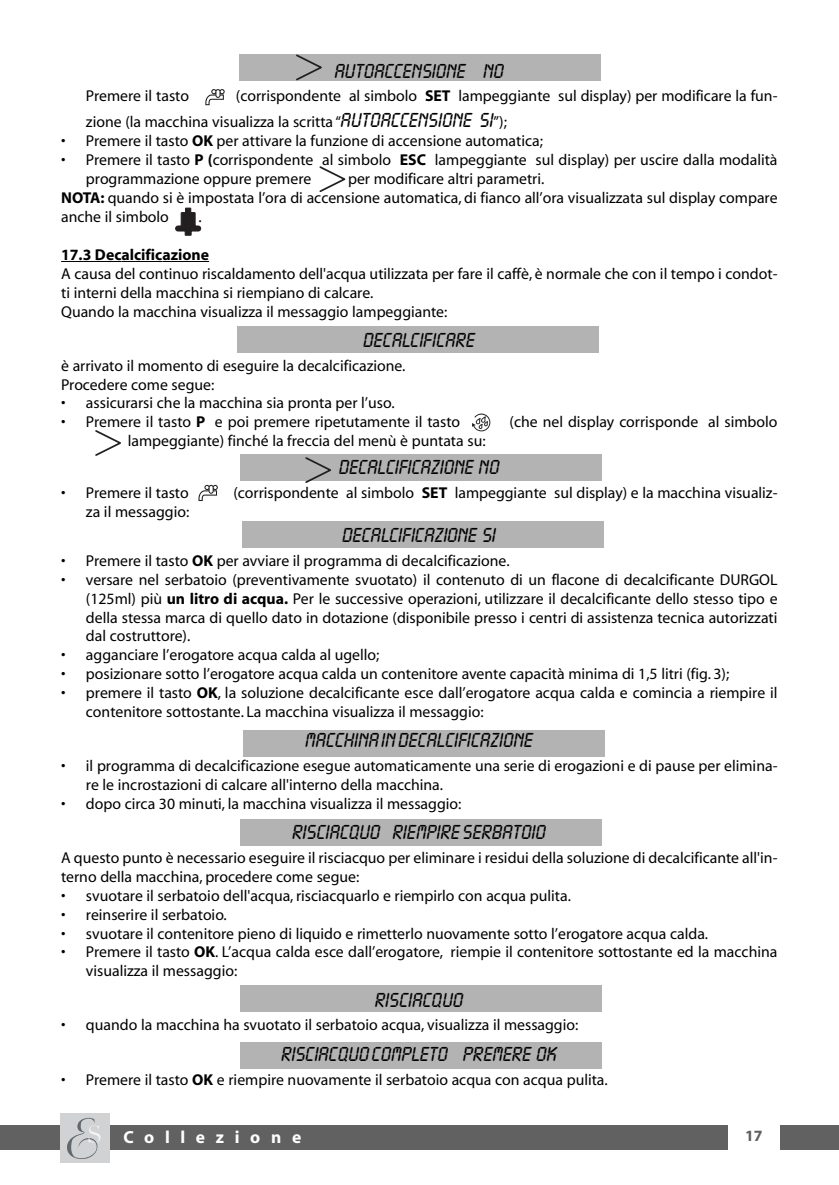
<style>
.page{position:relative;width:839px;height:1185px;background:#fff}
.page>*{position:absolute;margin:0;border:0;box-sizing:border-box;transform-origin:0 0}
.t1{font:21px "Lcd Plain";color:#000}
.t2{font:700 17.5px "Myriad";letter-spacing:.61em;color:#fff}
.t3{font:15.75px/18.9px "Myriad";color:#000}
.t4{font:700 15.75px "Myriad";color:#000}
.t5{font:700 15.75px "Myriad";color:#5e5e5e}
.s1{font-weight:700}
.s2{font-family:"Lcd Plain";font-size:21px}
</style>
<div class="page">
<div style="left:240px;top:986px;width:361px;height:26px;background:#b3b3b3"></div>
<div style="left:240px;top:1042px;width:361px;height:26px;background:#b3b3b3"></div>
<div style="left:240px;top:819px;width:361px;height:26px;background:#b3b3b3"></div>
<div style="left:242px;top:522px;width:361px;height:26px;background:#b3b3b3"></div>
<div style="left:243px;top:730px;width:361px;height:27px;background:#b3b3b3"></div>
<div style="left:240px;top:455px;width:361px;height:26px;background:#b3b3b3"></div>
<div style="left:237px;top:327px;width:361px;height:26px;background:#b3b3b3"></div>
<div style="left:240px;top:54px;width:361px;height:26px;background:#b3b3b3"></div>
<div style="left:10px;top:1125px;width:828px;height:25px;background:#616161"></div>
<div style="left:60px;top:1113px;width:49px;height:50px;background:#d1d2d4"></div>
<svg style="left:67px;top:1118px;width:33px;height:41px"></svg>
<div style="left:728px;top:1112px;width:51px;height:50px;background:#fff"></div>
<hr style="left:61px;top:261px;width:45px;height:1px;background:#000">
<svg style="left:106px;top:261px;width:15px;height:1px"></svg>
<hr style="left:121px;top:261px;width:41px;height:1px;background:#000">
<hr style="left:162px;top:261px;width:47px;height:1px;background:#000">
<div style="left:0;top:1125px;width:10px;height:25px;background:#616161"></div>
<svg style="left:175px;top:208px;width:26px;height:28px"></svg>
<svg style="left:95px;top:430px;width:26px;height:26px"></svg>
<svg style="left:296px;top:54px;width:26px;height:26px"></svg>
<svg style="left:205px;top:89px;width:19px;height:16px"></svg>
<svg style="left:319px;top:166px;width:26px;height:26px"></svg>
<svg style="left:472px;top:413px;width:18px;height:18px"></svg>
<svg style="left:305px;top:457px;width:26px;height:26px"></svg>
<svg style="left:198px;top:485px;width:20px;height:16px"></svg>
<h1 class="t1" style="left:334px;top:58px;width:171px">AUTOACCENSIONE NO</h1>
<p class="t3" style="left:86px;top:85px;width:692px;line-height:25.2px;text-indent:150px">(corrispondente al simbolo <span class="s1">SET</span> lampeggiante sul display) per modificare la fun&shy;zione (la macchina visualizza la scritta “<span class="s2">AUTOACCENSIONE SI</span>”);</p>
<p class="t3" style="left:61px;top:133px;width:483px">• Premere il tasto <span class="s1">OK</span> per attivare la funzione di accensione automatica;</p>
<p class="t3" style="left:86px;top:152px;width:692px;text-indent:-25px">• Premere il tasto <span class="s1">P (</span>corrispondente al simbolo <span class="s1">ESC</span> lampeggiante sul display) per uscire dalla modalità programmazione oppure premere</p>
<p class="t3" style="left:86px;top:88px;width:105px">Premere il tasto</p>
<p class="t3" style="left:61px;top:171px;width:717px;text-indent:287px">per modificare altri parametri.<br><span class="s1">NOTA:</span> quando si è impostata l’ora di accensione automatica, di fianco all’ora visualizzata sul display compare anche il simbolo</p>
<p class="t3" style="left:198px;top:209px;width:5px">.</p>
<p class="t4" style="left:61px;top:249px;width:149px">17.3 Decalcificazione</p>
<p class="t3" style="left:61px;top:265px;width:717px">A causa del continuo riscaldamento dell'acqua utilizzata per fare il caffè, è normale che con il tempo i condot&shy;ti interni della macchina si riempiano di calcare.<br>Quando la macchina visualizza il messaggio lampeggiante:</p>
<h1 class="t1" style="left:363px;top:327px;width:113px">DECALCIFICARE</h1>
<p class="t3" style="left:61px;top:357px;width:346px">è arrivato il momento di eseguire la decalcificazione.<br>Procedere come segue:</p>
<p class="t3" style="left:61px;top:395px;width:335px">• assicurarsi che la macchina sia pronta per l’uso.</p>
<p class="t3" style="left:61px;top:414px;width:400px">• Premere il tasto <span class="s1">P</span> e poi premere ripetutamente il tasto</p>
<p class="t3" style="left:509px;top:414px;width:269px">(che nel display corrisponde al simbolo</p>
<p class="t3" style="left:128px;top:433px;width:359px">lampeggiante) finché la freccia del menù è puntata su:</p>
<h1 class="t1" style="left:339px;top:454px;width:162px">DECALCIFICAZIONE NO</h1>
<p class="t3" style="left:61px;top:484px;width:129px">• Premere il tasto</p>
<p class="t3" style="left:233px;top:484px;width:545px">(corrispondente al simbolo <span class="s1">SET</span> lampeggiante sul display) e la macchina visualiz-</p>
<p class="t3" style="left:86px;top:503px;width:105px">za il messaggio:</p>
<h1 class="t1" style="left:342px;top:522px;width:155px">DECALCIFICAZIONE SI</h1>
<p class="t3" style="left:61px;top:552px;width:450px">• Premere il tasto <span class="s1">OK</span> per avviare il programma di decalcificazione.</p>
<p class="t3" style="left:86px;top:571px;width:692px;text-align:justify;text-indent:-25px">• versare nel serbatoio (preventivamente svuotato) il contenuto di un flacone di decalcificante DURGOL (125ml) più <span class="s1">un litro di acqua.</span> Per le successive operazioni, utilizzare il decalcificante dello stesso tipo e della stessa marca di quello dato in dotazione (disponibile presso i centri di assistenza tecnica autorizzati dal costruttore).</p>
<p class="t3" style="left:61px;top:647px;width:320px">• agganciare l’erogatore acqua calda al ugello;</p>
<p class="t3" style="left:61px;top:666px;width:669px">• posizionare sotto l’erogatore acqua calda un contenitore avente capacità minima di 1,5 litri (fig. 3);</p>
<p class="t3" style="left:86px;top:684px;width:692px;text-indent:-25px">• premere il tasto <span class="s1">OK</span>, la soluzione decalcificante esce dall’erogatore acqua calda e comincia a riempire il contenitore sottostante. La macchina visualizza il messaggio:</p>
<h1 class="t1" style="left:305px;top:728px;width:229px">MACCHINA IN DECALCIFICAZIONE</h1>
<p class="t3" style="left:86px;top:757px;width:692px;text-indent:-25px">• il programma di decalcificazione esegue automaticamente una serie di erogazioni e di pause per elimina&shy;re le incrostazioni di calcare all'interno della macchina.</p>
<p class="t3" style="left:61px;top:795px;width:401px">• dopo circa 30 minuti, la macchina visualizza il messaggio:</p>
<h1 class="t1" style="left:292px;top:819px;width:255px">RISCIACQUO RIEMPIRE SERBATOIO</h1>
<p class="t3" style="left:61px;top:849px;width:717px">A questo punto è necessario eseguire il risciacquo per eliminare i residui della soluzione di decalcificante all'in&shy;terno della macchina, procedere come segue:</p>
<p class="t3" style="left:61px;top:887px;width:511px">• svuotare il serbatoio dell'acqua, risciacquarlo e riempirlo con acqua pulita.</p>
<p class="t3" style="left:61px;top:906px;width:167px">• reinserire il serbatoio.</p>
<p class="t3" style="left:61px;top:925px;width:648px">• svuotare il contenitore pieno di liquido e rimetterlo nuovamente sotto l’erogatore acqua calda.</p>
<p class="t3" style="left:86px;top:944px;width:692px;text-indent:-25px">• Premere il tasto <span class="s1">OK</span>. L’acqua calda esce dall’erogatore, riempie il contenitore sottostante ed la macchina visualizza il messaggio:</p>
<h1 class="t1" style="left:375px;top:987px;width:89px">RISCIACQUO</h1>
<p class="t3" style="left:61px;top:1017px;width:518px">• quando la macchina ha svuotato il serbatoio acqua, visualizza il messaggio:</p>
<h1 class="t1" style="left:281px;top:1041px;width:277px">RISCIACQUO COMPLETO PREMERE OK</h1>
<p class="t3" style="left:61px;top:1072px;width:548px">• Premere il tasto <span class="s1">OK</span> e riempire nuovamente il serbatoio acqua con acqua pulita.</p>
<p class="t2" style="left:123px;top:1131px;width:179px">Collezione</p>
<p class="t5" style="left:744px;top:1130px;width:19px">17</p>
</div>
